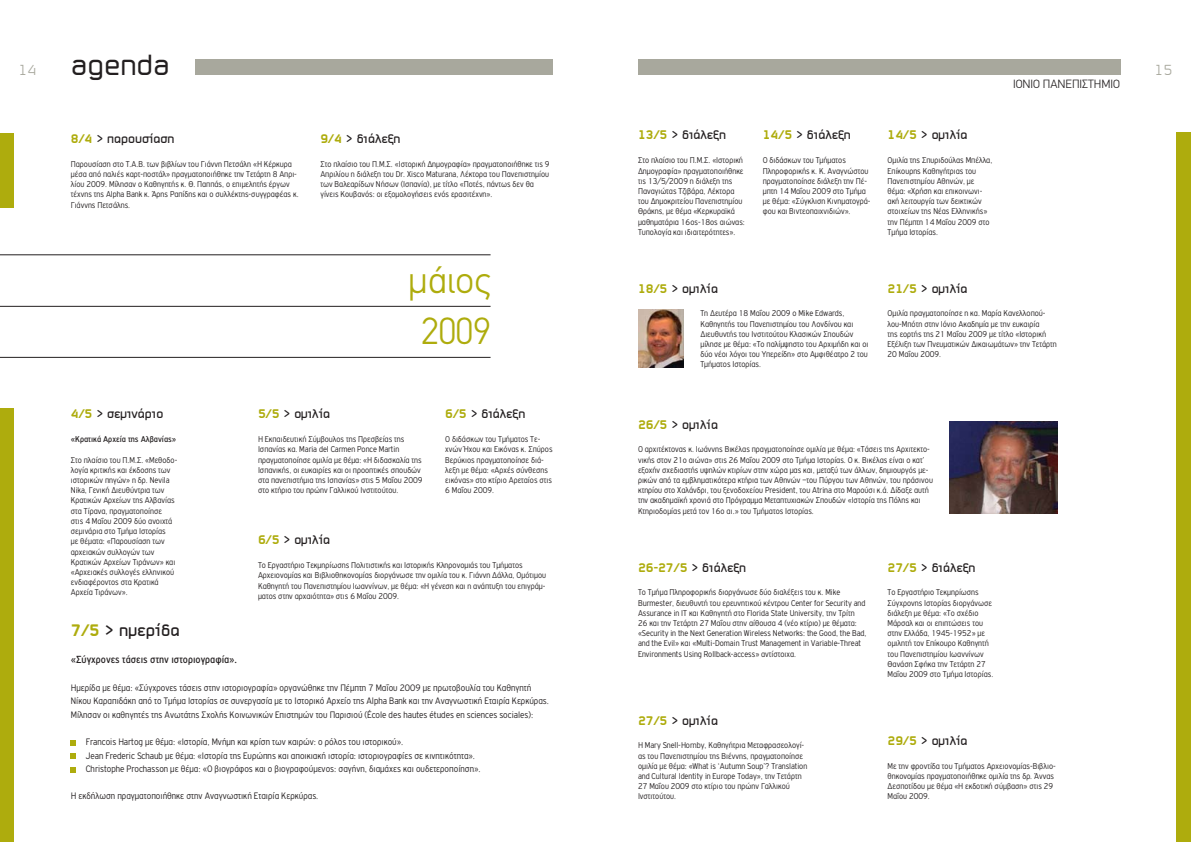
<style>
.page{position:relative;width:1191px;height:842px;background:#fff}
.page>*{position:absolute;margin:0;border:0;box-sizing:border-box;transform-origin:0 0}
.t1{font:300 38px/51px "PF Din Text";color:#aeac0d;text-align:center}
.t2{font:28px "PF Sector A";color:#231f20}
.t3{font:700 16px "PF Sector A";color:#231f20}
.t4{font:14px "PF Sector A Light";color:#a8a89d}
.t5{font:700 12px "PF Sector A";color:#231f20}
.t6{font:300 12px "PF Din Text";color:#231f20}
.t7{font:11px "PF Highway Gothic Cond";color:#231f20}
.t8{font:300 10px/13.6px "PF Highway Gothic Cond";color:#231f20}
.t9{font:300 9px/10.2px "PF Highway Gothic Cond";color:#231f20}
.t10{font:9px "PF Highway Gothic Cond";color:#231f20}
.s1{font-family:"PF Sector A Black";font-weight:400;color:#aeac0d}
</style>
<div class="page">
<div style="left:196px;top:59px;width:357px;height:16px;background:#a8a89d"></div>
<div style="left:638px;top:59px;width:482px;height:16px;background:#a8a89d"></div>
<hr style="left:0;top:255px;width:490px;height:1px;background:#231f20">
<hr style="left:0;top:306px;width:490px;height:1px;background:#231f20">
<hr style="left:0;top:357px;width:490px;height:1px;background:#231f20">
<svg style="left:71px;top:740px;width:5px;height:5px"></svg>
<svg style="left:71px;top:754px;width:5px;height:5px"></svg>
<svg style="left:71px;top:767px;width:5px;height:5px"></svg>
<div style="left:0;top:133px;width:14px;height:74px;background:#aeac0d"></div>
<div style="left:1176px;top:133px;width:15px;height:709px;background:#aeac0d"></div>
<div style="left:0;top:408px;width:14px;height:434px;background:#aeac0d"></div>
<img style="left:950px;top:422px;width:107px;height:92px">
<img style="left:638px;top:309px;width:45px;height:58px">
<h3 class="t4" style="left:18px;top:61px;width:17px">14</h3>
<h2 class="t2" style="left:71px;top:48px;width:100px">agenda</h2>
<h3 class="t5" style="left:71px;top:131px;width:105px"><span class="s1">8/4</span> &gt; παρουσίαση</h3>
<p class="t9" style="left:71px;top:159px;width:229px">Παρουσίαση στο Τ.Α.Β. των βιβλίων του Γιάννη Πετσάλη «Η Κέρκυρα μέσα από παλιές καρτ-ποστάλ» πραγματοποιήθηκε την Τετάρτη 8 Απρι&shy;λίου 2009. Μίλησαν ο Καθηγητής κ. Θ. Παππάς, ο επιμελητής έργων τέχνης της Alpha Bank κ. Άρης Ραπίδης και ο συλλέκτης-συγγραφέας κ.<br>Γιάννης Πετσάλης.</p>
<h3 class="t5" style="left:320px;top:131px;width:82px"><span class="s1">9/4</span> &gt; διάλεξη</h3>
<p class="t9" style="left:320px;top:159px;width:231px">Στο πλαίσιο του Π.Μ.Σ. «Ιστορική Δημογραφία» πραγματοποιήθηκε τις 9<br>Απριλίου η διάλεξη του Dr. Xisco Maturana, Λέκτορα του Πανεπιστημίου των Βαλεαρίδων Νήσων (Ισπανία), με τίτλο «Ποτές, πάντως δεν θα γίνεις Κουβανός: οι εξομολογήσεις ενός ερασιτέχνη».</p>
<h1 class="t1" style="left:408px;top:254px;width:84px">μάιος<br>2009</h1>
<h3 class="t5" style="left:71px;top:407px;width:94px"><span class="s1">4/5</span> &gt; σεμινάριο</h3>
<p class="t10" style="left:71px;top:435px;width:107px">«Κρατικά Αρχεία της Αλβανίας»</p>
<p class="t9" style="left:71px;top:455px;width:108px">Στο πλαίσιο του Π.Μ.Σ. «Μεθοδο&shy;λογία κριτικής και έκδοσης των ιστορικών πηγών» η δρ. Nevila<br>Nika, Γενική Διευθύντρια των<br>Κρατικών Αρχείων της Αλβανίας στα Τίρανα, πραγματοποίησε<br>στις 4 Μαΐου 2009 δύο ανοιχτά σεμινάρια στο Τμήμα Ιστορίας<br>με θέματα: «Παρουσίαση των αρχειακών συλλογών των<br>Κρατικών Αρχείων Τιράνων» και «Αρχειακές συλλογές ελληνικού ενδιαφέροντος στα Κρατικά<br>Αρχεία Τιράνων».</p>
<h3 class="t5" style="left:258px;top:407px;width:74px"><span class="s1">5/5</span> &gt; ομιλία</h3>
<p class="t9" style="left:258px;top:434px;width:166px">Η Εκπαιδευτική Σύμβουλος της Πρεσβείας της Ισπανίας κα. Maria del Carmen Ponce Martin πραγματοποίησε ομιλία με θέμα: «Η διδασκαλία της Ισπανικής, οι ευκαιρίες και οι προοπτικές σπουδών στα πανεπιστήμια της Ισπανίας» στις 5 Μαΐου 2009 στο κτήριο του πρώην Γαλλικού Ινστιτούτου.</p>
<h3 class="t5" style="left:258px;top:533px;width:74px"><span class="s1">6/5</span> &gt; ομιλία</h3>
<p class="t9" style="left:258px;top:560px;width:290px">Το Εργαστήριο Τεκμηρίωσης Πολιτιστικής και Ιστορικής Κληρονομιάς του Τμήματος Αρχειονομίας και Βιβλιοθηκονομίας διοργάνωσε την ομιλία του κ. Γιάννη Δάλλα, Ομότιμου Καθηγητή του Πανεπιστημίου Ιωαννίνων, με θέμα: «Η γένεση και η ανάπτυξη του επιγράμ&shy;ματος στην αρχαιότητα» στις 6 Μαΐου 2009.</p>
<h3 class="t5" style="left:445px;top:407px;width:82px"><span class="s1">6/5</span> &gt; διάλεξη</h3>
<p class="t9" style="left:445px;top:434px;width:109px">Ο διδάσκων του Τμήματος Τε&shy;χνών Ήχου και Εικόνας κ. Σπύρος<br>Βερύκιος πραγματοποίησε διά&shy;λεξη με θέμα: «Αρχές σύνθεσης εικόνας» στο κτίριο Αρεταίος στις<br>6 Μαΐου 2009.</p>
<h3 class="t3" style="left:71px;top:620px;width:110px"><span class="s1">7/5</span> &gt; ημερίδα</h3>
<p class="t7" style="left:71px;top:654px;width:168px">«Σύγχρονες τάσεις στην ιστοριογραφία».</p>
<p class="t8" style="left:71px;top:680px;width:480px">Ημερίδα με θέμα: «Σύγχρονες τάσεις στην ιστοριογραφία» οργανώθηκε την Πέμπτη 7 Μαΐου 2009 με πρωτοβουλία του Καθηγητή<br>Νίκου Καραπιδάκη από το Τμήμα Ιστορίας σε συνεργασία με το Ιστορικό Αρχείο της Alpha Bank και την Αναγνωστική Εταιρία Κερκύρας.<br>Μίλησαν οι καθηγητές της Ανωτάτης Σχολής Κοινωνικών Επιστημών του Παρισιού (École des hautes études en sciences sociales):</p>
<p class="t8" style="left:86px;top:735px;width:396px">Francois Hartog με θέμα: «Ιστορία, Μνήμη και κρίση των καιρών: ο ρόλος του ιστορικού».<br>Jean Frederic Schaub με θέμα: «Ιστορία της Ευρώπης και αποικιακή ιστορία: ιστοριογραφίες σε κινητικότητα».<br>Christophe Prochasson με θέμα: «Ο βιογράφος και ο βιογραφούμενος: σαγήνη, διαμάχες και ουδετεροποίηση».</p>
<p class="t8" style="left:71px;top:789px;width:249px">Η εκδήλωση πραγματοποιήθηκε στην Αναγνωστική Εταιρία Κερκύρας.</p>
<h3 class="t5" style="left:638px;top:128px;width:89px"><span class="s1">13/5</span> &gt; διάλεξη</h3>
<p class="t9" style="left:638px;top:155px;width:108px">Στο πλαίσιο του Π.Μ.Σ. «Ιστορική<br>Δημογραφία» πραγματοποιήθηκε τις 13/5/2009 η διάλεξη της<br>Παναγιώτας Τζιβάρα, Λέκτορα του Δημοκριτείου Πανεπιστημίου<br>Θράκης, με θέμα «Κερκυραϊκά μαθηματάρια 16ος-18ος αιώνας:<br>Τυπολογία και ιδιαιτερότητες».</p>
<h3 class="t5" style="left:763px;top:128px;width:89px"><span class="s1">14/5</span> &gt; διάλεξη</h3>
<p class="t9" style="left:763px;top:155px;width:109px">Ο διδάσκων του Τμήματος<br>Πληροφορικής κ. Κ. Αναγνώστου πραγματοποίησε διάλεξη την Πέ&shy;μπτη 14 Μαΐου 2009 στο Τμήμα με θέμα: «Σύγκλιση Κινηματογρά&shy;φου και Βιντεοπαιχνιδιών».</p>
<h3 class="t5" style="left:887px;top:128px;width:81px"><span class="s1">14/5</span> &gt; ομιλία</h3>
<p class="t9" style="left:887px;top:155px;width:106px">Ομιλία της Σπυριδούλας Μπέλλα,<br>Επίκουρης Καθηγήτριας του<br>Πανεπιστημίου Αθηνών, με θέμα: «Χρήση και επικοινωνι&shy;ακή λειτουργία των δεικτικών στοιχείων της Νέας Ελληνικής» την Πέμπτη 14 Μαΐου 2009 στο<br>Τμήμα Ιστορίας.</p>
<h3 class="t6" style="left:1013px;top:77px;width:109px">ΙΟΝΙΟ ΠΑΝΕΠΙΣΤΗΜΙΟ</h3>
<h3 class="t5" style="left:638px;top:281px;width:81px"><span class="s1">18/5</span> &gt; ομιλία</h3>
<p class="t9" style="left:700px;top:308px;width:169px">Τη Δευτέρα 18 Μαΐου 2009 ο Mike Edwards, Καθηγητής του Πανεπιστημίου του Λονδίνου και Διευθυντής του Ινστιτούτου Κλασικών Σπουδών μίλησε με θέμα: «Το παλίμψηστο του Αρχιμήδη και οι δύο νέοι λόγοι του Υπερείδη» στο Αμφιθέατρο 2 του Τμήματος Ιστορίας.</p>
<h3 class="t5" style="left:887px;top:281px;width:81px"><span class="s1">21/5</span> &gt; ομιλία</h3>
<p class="t9" style="left:887px;top:308px;width:171px">Ομιλία πραγματοποίησε η κα. Μαρία Κανελλοπού&shy;λου-Μπότη στην Ιόνιο Ακαδημία με την ευκαιρία<br>της εορτής της 21 Μαΐου 2009 με τίτλο «Ιστορική Εξέλιξη των Πνευματικών Δικαιωμάτων» την Τετάρτη 20 Μαΐου 2009.</p>
<h3 class="t5" style="left:638px;top:417px;width:81px"><span class="s1">26/5</span> &gt; ομιλία</h3>
<p class="t9" style="left:638px;top:444px;width:296px">Ο αρχιτέκτονας κ. Ιωάννης Βικέλας πραγματοποίησε ομιλία με θέμα: «Τάσεις της Αρχιτεκτο&shy;νικής στον 21ο αιώνα» στις 26 Μαΐου 2009 στο Τμήμα Ιστορίας. Ο κ. Βικέλας είναι ο κατ’ εξοχήν σχεδιαστής υψηλών κτιρίων στην χώρα μας και, μεταξύ των άλλων, δημιουργός με&shy;ρικών από τα εμβληματικότερα κτήρια των Αθηνών –του Πύργου των Αθηνών, του πράσινου κτηρίου στο Χαλάνδρι, του ξενοδοχείου President, του Atrina στο Μαρούσι κ.ά. Δίδαξε αυτή την ακαδημαϊκή χρονιά στο Πρόγραμμα Μεταπτυχιακών Σπουδών «Ιστορία της Πόλης και Κτηριοδομίας μετά τον 16ο αι.» του Τμήματος Ιστορίας.</p>
<h3 class="t5" style="left:638px;top:560px;width:110px"><span class="s1">26-27/5</span> &gt; διάλεξη</h3>
<p class="t9" style="left:638px;top:587px;width:230px">Το Τμήμα Πληροφορικής διοργάνωσε δύο διαλέξεις του κ. Mike Burmester, διευθυντή του ερευνητικού κέντρου Center for Security and Assurance in IT και Καθηγητή στο Florida State University, την Τρίτη<br>26 και την Τετάρτη 27 Μαΐου στην αίθουσα 4 (νέο κτίριο) με θέματα: «Security in the Next Generation Wireless Networks: the Good, the Bad, and the Evil» και «Multi-Domain Trust Management in Variable-Threat Environments Using Rollback-access» αντίστοιχα.</p>
<h3 class="t5" style="left:638px;top:713px;width:81px"><span class="s1">27/5</span> &gt; ομιλία</h3>
<p class="t9" style="left:638px;top:740px;width:171px">Η Mary Snell-Hornby, Καθηγήτρια Μεταφρασεολογί&shy;ας του Πανεπιστημίου της Βιέννης, πραγματοποίησε ομιλία με θέμα: «What is ‘Autumn Soup’? Translation and Cultural Identity in Europe Today», την Τετάρτη 27 Μαΐου 2009 στο κτίριο του πρώην Γαλλικού Ινστιτούτου.</p>
<h3 class="t5" style="left:887px;top:560px;width:89px"><span class="s1">27/5</span> &gt; διάλεξη</h3>
<p class="t9" style="left:887px;top:587px;width:107px">Το Εργαστήριο Τεκμηρίωσης<br>Σύγχρονης Ιστορίας διοργάνωσε διάλεξη με θέμα: «Το σχέδιο<br>Μάρσαλ και οι επιπτώσεις του στην Ελλάδα, 1945-1952» με ομιλητή τον Επίκουρο Καθηγητή του Πανεπιστημίου Ιωαννίνων<br>Θανάση Σφήκα την Τετάρτη 27<br>Μαΐου 2009 στο Τμήμα Ιστορίας.</p>
<h3 class="t5" style="left:887px;top:733px;width:81px"><span class="s1">29/5</span> &gt; ομιλία</h3>
<p class="t9" style="left:887px;top:761px;width:170px">Με την φροντίδα του Τμήματος Αρχειονομίας-Βιβλιο&shy;θηκονομίας πραγματοποιήθηκε ομιλία της δρ. Άννας Δεσποτίδου με θέμα «Η εκδοτική σύμβαση» στις 29<br>Μαΐου 2009.</p>
<h3 class="t4" style="left:1154px;top:61px;width:17px">15</h3>
</div>
